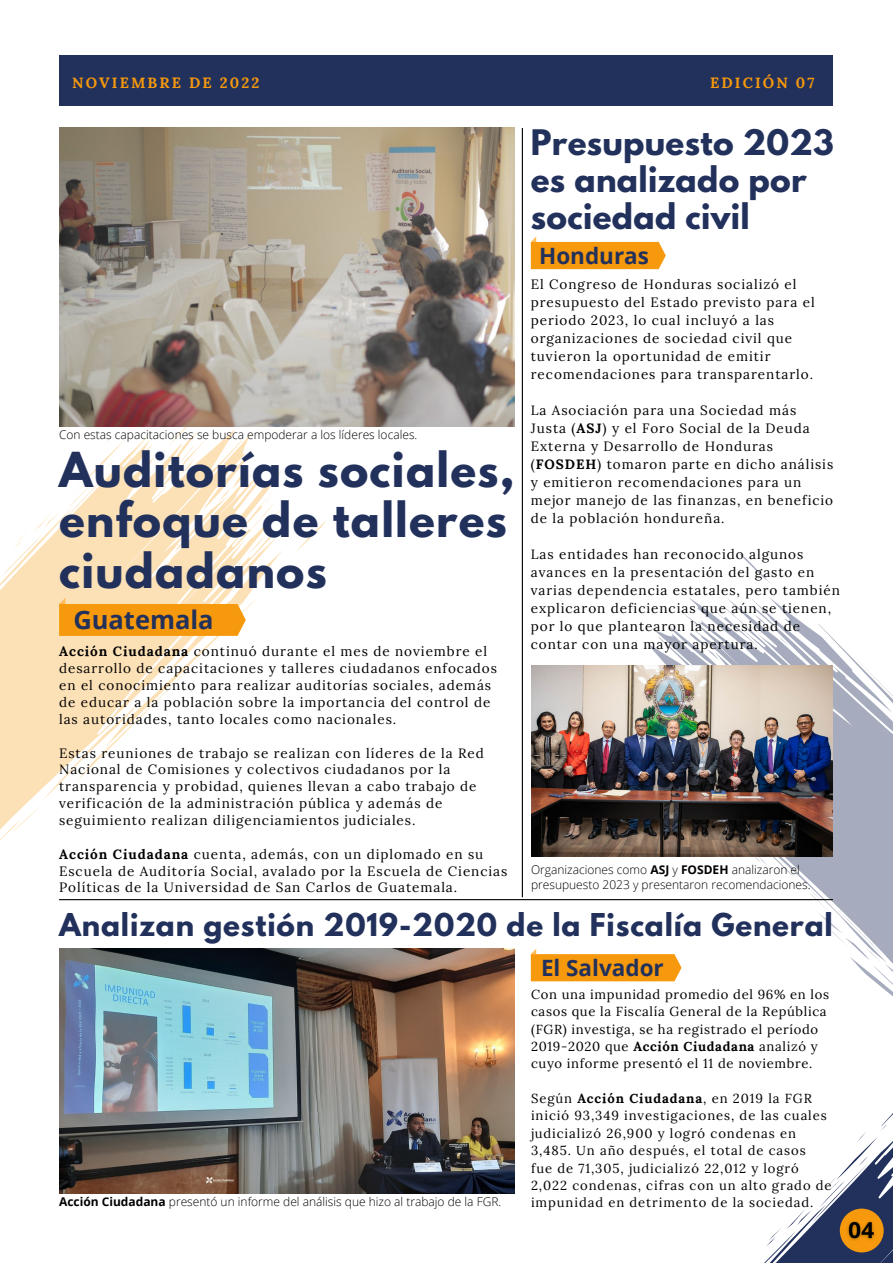
<style>
.page{position:relative;width:893px;height:1264px;background:#fff}
.page>*{position:absolute;margin:0;border:0;box-sizing:border-box;transform-origin:0 0}
.t1{font:700 42.75px/50.6px "League Spartan";letter-spacing:.03em;color:#22315c}
.t2{font:700 31.2px/37px "League Spartan";letter-spacing:.01em;color:#22315c}
.t3{font:700 27.9px "League Spartan";letter-spacing:.03em;color:#22315c}
.t4{font:700 25.5px "Open Sans";color:#22315c}
.t5{font:700 22.5px "Open Sans";color:#22315c}
.t6{font:700 14.85px "Lora";letter-spacing:.14em;color:#f7990c}
.t7{font:13.5px/18px "Lora";letter-spacing:.07em;color:#000}
.t8{font:13.05px/17.4px "Lora";letter-spacing:.07em;color:#000}
.t9{font:13.05px/17.4px "Lora";letter-spacing:.05em;color:#000}
.t10{font:300 12px/15px "Open Sans";color:#000}
.s1{font-weight:700}
</style>
<div class="page">
<svg style="left:0;top:427px;width:326px;height:413px"></svg>
<svg style="left:765px;top:1113px;width:128px;height:149px"></svg>
<svg style="left:839px;top:1208px;width:44px;height:44px"></svg>
<img style="left:842px;top:1208px;width:37px;height:43px">
<img style="left:59px;top:128px;width:455px;height:299px">
<hr style="left:59px;top:899px;width:773px;height:1px;background:#000">
<hr style="left:521px;top:128px;width:2px;height:769px;background:#000">
<img style="left:59px;top:948px;width:455px;height:245px">
<svg style="left:530px;top:553px;width:362px;height:443px"></svg>
<img style="left:531px;top:665px;width:301px;height:191px">
<svg style="left:531px;top:236px;width:134px;height:33px"></svg>
<div style="left:59px;top:56px;width:773px;height:49px;background:#22315c"></div>
<p class="t6" style="left:72px;top:73px;width:189px">NOVIEMBRE DE 2022</p>
<p class="t6" style="left:710px;top:73px;width:106px">EDICIÓN 07</p>
<h2 class="t2" style="left:530px;top:127px;width:305px">Presupuesto 2023 es analizado por sociedad civil</h2>
<p class="t10" style="left:59px;top:427px;width:360px">Con estas capacitaciones se busca empoderar a los líderes locales.</p>
<h1 class="t1" style="left:59px;top:449px;width:457px">Auditorías sociales, enfoque de talleres ciudadanos</h1>
<h3 class="t4" style="left:73px;top:601px;width:142px">Guatemala</h3>
<p class="t7" style="left:59px;top:643px;width:439px;line-height:16.8px"><span class="s1">Acción Ciudadana</span> continuó durante el mes de noviembre el desarrollo de capacitaciones y talleres ciudadanos enfocados en el conocimiento para realizar auditorías sociales, además de educar a la población sobre la importancia del control de las autoridades, tanto locales como nacionales.</p>
<p class="t7" style="left:59px;top:744px;width:426px;line-height:16.8px">Estas reuniones de trabajo se realizan con líderes de la Red Nacional de Comisiones y colectivos ciudadanos por la transparencia y probidad, quienes llevan a cabo trabajo de verificación de la administración pública y además de seguimiento realizan diligenciamientos judiciales.</p>
<p class="t7" style="left:59px;top:845px;width:450px;line-height:16.8px"><span class="s1">Acción Ciudadana</span> cuenta, además, con un diplomado en su<br>Escuela de Auditoría Social, avalado por la Escuela de Ciencias<br>Políticas de la Universidad de San Carlos de Guatemala.</p>
<h3 class="t5" style="left:539px;top:239px;width:111px">Honduras</h3>
<p class="t7" style="left:530px;top:275px;width:285px">El Congreso de Honduras socializó el presupuesto del Estado previsto para el periodo 2023, lo cual incluyó a las organizaciones de sociedad civil que tuvieron la oportunidad de emitir recomendaciones para transparentarlo.</p>
<p class="t7" style="left:530px;top:401px;width:304px">La Asociación para una Sociedad más Justa (<span class="s1">ASJ</span>) y el Foro Social de la Deuda Externa y Desarrollo de Honduras (<span class="s1">FOSDEH</span>) tomaron parte en dicho análisis y emitieron recomendaciones para un mejor manejo de las finanzas, en beneficio de la población hondureña.</p>
<p class="t7" style="left:530px;top:545px;width:310px">Las entidades han reconocido algunos avances en la presentación del gasto en varias dependencia estatales, pero también explicaron deficiencias que aún se tienen, por lo que plantearon la necesidad de contar con una mayor apertura.</p>
<p class="t10" style="left:531px;top:861px;width:281px">Organizaciones como <span class="s1">ASJ</span> y <span class="s1">FOSDEH</span> analizaron el presupuesto 2023 y presentaron recomendaciones.</p>
<h3 class="t3" style="left:59px;top:911px;width:775px">Analizan gestión 2019-2020 de la Fiscalía General</h3>
<p class="t10" style="left:59px;top:1193px;width:443px"><span class="s1">Acción Ciudadana</span> presentó un informe del análisis que hizo al trabajo de la FGR.</p>
<h3 class="t5" style="left:541px;top:951px;width:124px">El Salvador</h3>
<p class="t9" style="left:531px;top:985px;width:299px">Con una impunidad promedio del 96% en los casos que la Fiscalía General de la República (FGR) investiga, se ha registrado el período 2019-2020 que <span class="s1">Acción Ciudadana</span> analizó y cuyo informe presentó el 11 de noviembre.</p>
<p class="t8" style="left:531px;top:1089px;width:302px">Según <span class="s1">Acción Ciudadana</span>, en 2019 la FGR inició 93,349 investigaciones, de las cuales judicializó 26,900 y logró condenas en 3,485. Un año después, el total de casos<br>fue de 71,305, judicializó 22,012 y logró 2,022 condenas, cifras con un alto grado de impunidad en detrimento de la sociedad.</p>
</div>
